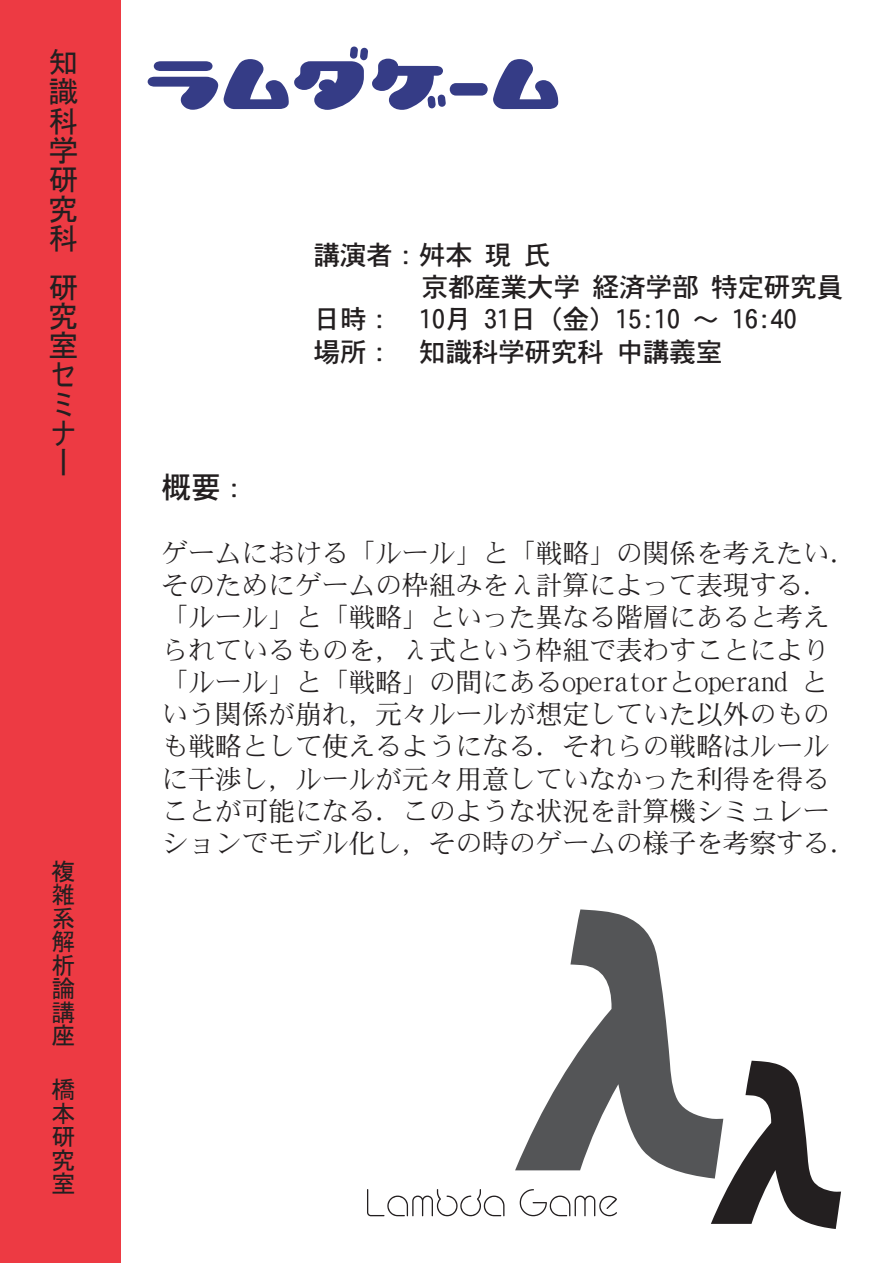
<style>
.page{position:relative;width:893px;height:1263px;background:#fff}
.page>*{position:absolute;margin:0;border:0;box-sizing:border-box;transform-origin:0 0}
.t1{font:350.1px "DHP Gothic EB";color:#545557}
.t2{font:30px/29.2px "MSUI Gothic";color:#231f20;text-align:justify}
.t3{font:30px "DFHS Gothic W5 WIN RKSJ H";color:#231f20}
.t4{font:27px/32.2px "DFHS Mincho W3 WIN RKSJ H";letter-spacing:-.01em;color:#231f20}
.t5{font:27px "DFHS Gothic W5 WIN RKSJ H";letter-spacing:-.025em;color:#231f20}
.t6{font:24px/23.4px "MSUI Gothic";color:#231f20;text-align:justify}
.s1{font-size:27px}
</style>
<div class="page">
<div style="left:0;top:0;width:120px;height:1263px;background:#ed3a43"></div>
<svg style="left:367px;top:1189px;width:137px;height:27px"></svg>
<svg style="left:520px;top:1189px;width:97px;height:27px"></svg>
<svg style="left:148px;top:61px;width:70px;height:49px"></svg>
<svg style="left:224px;top:46px;width:334px;height:64px"></svg>
<p class="t2" style="left:48px;top:48px;width:31px">知識科学研究科</p>
<p class="t2" style="left:48px;top:272px;width:30px;text-align:left">研究室セミナー</p>
<p class="t6" style="left:51px;top:859px;width:25px">複雑系解析論講座</p>
<p class="t6" style="left:51px;top:1078px;width:25px">橋本研究室</p>
<p class="t5" style="left:313px;top:241px;width:239px">講演者：舛本現氏</p>
<p class="t5" style="left:421px;top:273px;width:424px">京都産業大学経済学部特定研究員</p>
<p class="t5" style="left:313px;top:306px;width:485px">日時： 10月 31日（金）15:10 ～ 16:40</p>
<p class="t5" style="left:313px;top:338px;width:426px">場所： 知識科学研究科中講義室</p>
<p class="t3" style="left:161px;top:472px;width:88px">概要<span class="s1">：</span></p>
<p class="t4" style="left:161px;top:537px;width:697px">ゲームにおける「ルール」と「戦略」の関係を考えたい．そのためにゲームの枠組みをλ計算によって表現する．「ルール」と「戦略」といった異なる階層にあると考えられているものを，λ式という枠組で表わすことにより「ルール」と「戦略」の間にあるoperatorとoperand という関係が崩れ，元々ルールが想定していた以外のものも戦略として使えるようになる．それらの戦略はルールに干渉し，ルールが元々用意していなかった利得を得ることが可能になる．このような状況を計算機シミュレーションでモデル化し，その時のゲームの様子を考察する．</p>
<h1 class="t1" style="left:454px;top:871px;width:439px">λ<sub>λ</sub></h1>
</div>
